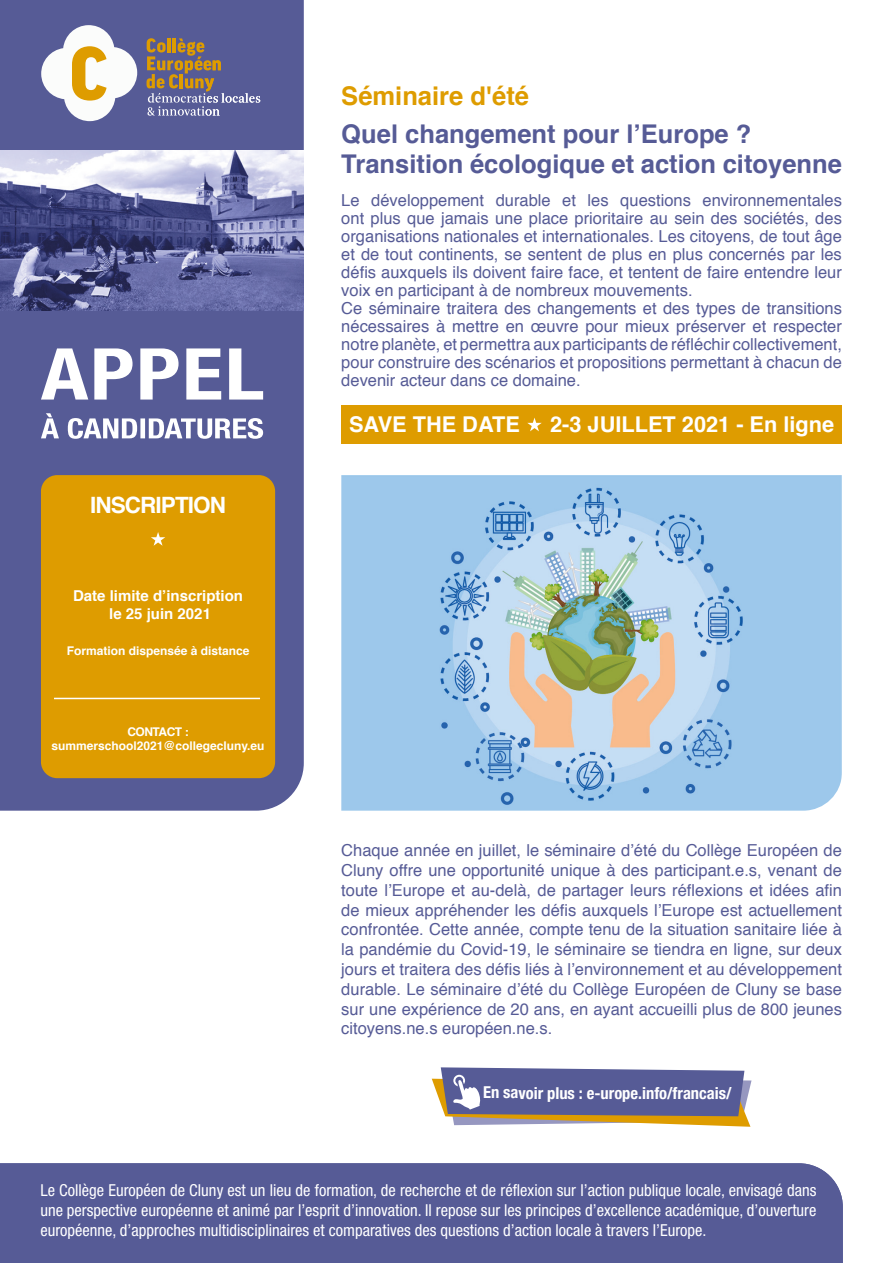
<style>
.page{position:relative;width:893px;height:1263px;background:#fff}
.page>*{position:absolute;margin:0;border:0;box-sizing:border-box;transform-origin:0 0}
.t1{font:700 25.8px/30px "Helvetica";color:#565b96}
.t2{font:700 25.8px "Helvetica";color:#de9c00}
.t3{font:700 22.5px "Helvetica";letter-spacing:-.04em;color:#fff}
.t4{font:700 21.75px "Helvetica";color:#fff}
.t5{font:16.5px/18px "Helvetica";color:#565b96}
.t6{font:condensed 16.5px/19.8px "Helvetica Neue";color:#fff;text-align:justify}
.t7{font:700 condensed 16.5px "Helvetica Neue";letter-spacing:-.005em;color:#fff}
.t8{font:700 15px/18px "Helvetica";color:#fff;text-align:center}
.t9{font:700 12px/14.4px "Helvetica";color:#fff;text-align:center}
</style>
<div class="page">
<div style="left:0;top:1163px;width:843px;height:100px;background:#565b96"></div>
<div style="left:0;top:0;width:304px;height:811px;background:#565b96"></div>
<svg style="left:41px;top:25px;width:96px;height:96px"></svg>
<img style="left:0;top:151px;width:304px;height:160px">
<div style="left:341px;top:405px;width:501px;height:38px;background:#de9c00"></div>
<svg style="left:527px;top:418px;width:15px;height:13px"></svg>
<svg style="left:147px;top:38px;width:113px;height:78px;background:#766f83"></svg>
<div style="left:41px;top:475px;width:234px;height:303px;background:#de9c00;border-radius:16px"></div>
<svg style="left:151px;top:532px;width:14px;height:14px"></svg>
<hr style="left:54px;top:698px;width:206px;height:1px;background:#fff">
<img style="left:341px;top:475px;width:501px;height:336px">
<svg style="left:41px;top:348px;width:47px;height:52px"></svg>
<svg style="left:94px;top:348px;width:39px;height:52px"></svg>
<svg style="left:140px;top:348px;width:39px;height:52px"></svg>
<svg style="left:186px;top:348px;width:35px;height:52px"></svg>
<svg style="left:229px;top:348px;width:34px;height:52px"></svg>
<svg style="left:41px;top:413px;width:222px;height:26px"></svg>
<svg style="left:432px;top:1067px;width:319px;height:60px;background:#807c95"></svg>
<h1 class="t2" style="left:341px;top:75px;width:189px">Séminaire d'été</h1>
<h1 class="t1" style="left:341px;top:120px;width:502px">Quel changement pour l’Europe ?<br>Transition écologique et action citoyenne</h1>
<p class="t5" style="left:341px;top:191px;width:502px">Le développement durable et les questions environnementales ont plus que jamais une place prioritaire au sein des sociétés, des organisations nationales et internationales. Les citoyens, de tout âge et de tout continents, se sentent de plus en plus concernés par les défis auxquels ils doivent faire face, et tentent de faire entendre leur voix en participant à de nombreux mouvements.<br>Ce séminaire traitera des changements et des types de transitions nécessaires à mettre en œuvre pour mieux préserver et respecter notre planète, et permettra aux participants de réfléchir collectivement, pour construire des scénarios et propositions permettant à chacun de devenir acteur dans ce domaine.</p>
<h2 class="t3" style="left:90px;top:486px;width:138px">INSCRIPTION</h2>
<p class="t8" style="left:73px;top:587px;width:172px">Date limite d’inscription le 25 juin 2021</p>
<p class="t9" style="left:67px;top:643px;width:184px">Formation dispensée à distance</p>
<p class="t9" style="left:52px;top:724px;width:214px">CONTACT : summerschool2021@collegecluny.eu</p>
<h3 class="t4" style="left:349px;top:407px;width:172px">SAVE THE DATE</h3>
<h3 class="t4" style="left:550px;top:407px;width:286px">2-3 JUILLET 2021 - En ligne</h3>
<p class="t5" style="left:341px;top:841px;width:502px;line-height:19.8px;text-align:justify">Chaque année en juillet, le séminaire d’été du Collège Européen de Cluny offre une opportunité unique à des participant.e.s, venant de toute l’Europe et au-delà, de partager leurs réflexions et idées afin de mieux appréhender les défis auxquels l’Europe est actuellement confrontée. Cette année, compte tenu de la situation sanitaire liée à la pandémie du Covid-19, le séminaire se tiendra en ligne, sur deux jours et traitera des défis liés à l’environnement et au développement durable. Le séminaire d’été du Collège Européen de Cluny se base sur une expérience de 20 ans, en ayant accueilli plus de 800 jeunes citoyens.ne.s européen.ne.s.</p>
<p class="t7" style="left:483px;top:1083px;width:250px">En savoir plus : e-urope.info/francais/</p>
<p class="t6" style="left:40px;top:1180px;width:778px">Le Collège Européen de Cluny est un lieu de formation, de recherche et de réflexion sur l’action publique locale, envisagé dans une perspective européenne et animé par l’esprit d’innovation. Il repose sur les principes d’excellence académique, d’ouverture européenne, d’approches multidisciplinaires et comparatives des questions d’action locale à travers l’Europe.</p>
</div>
